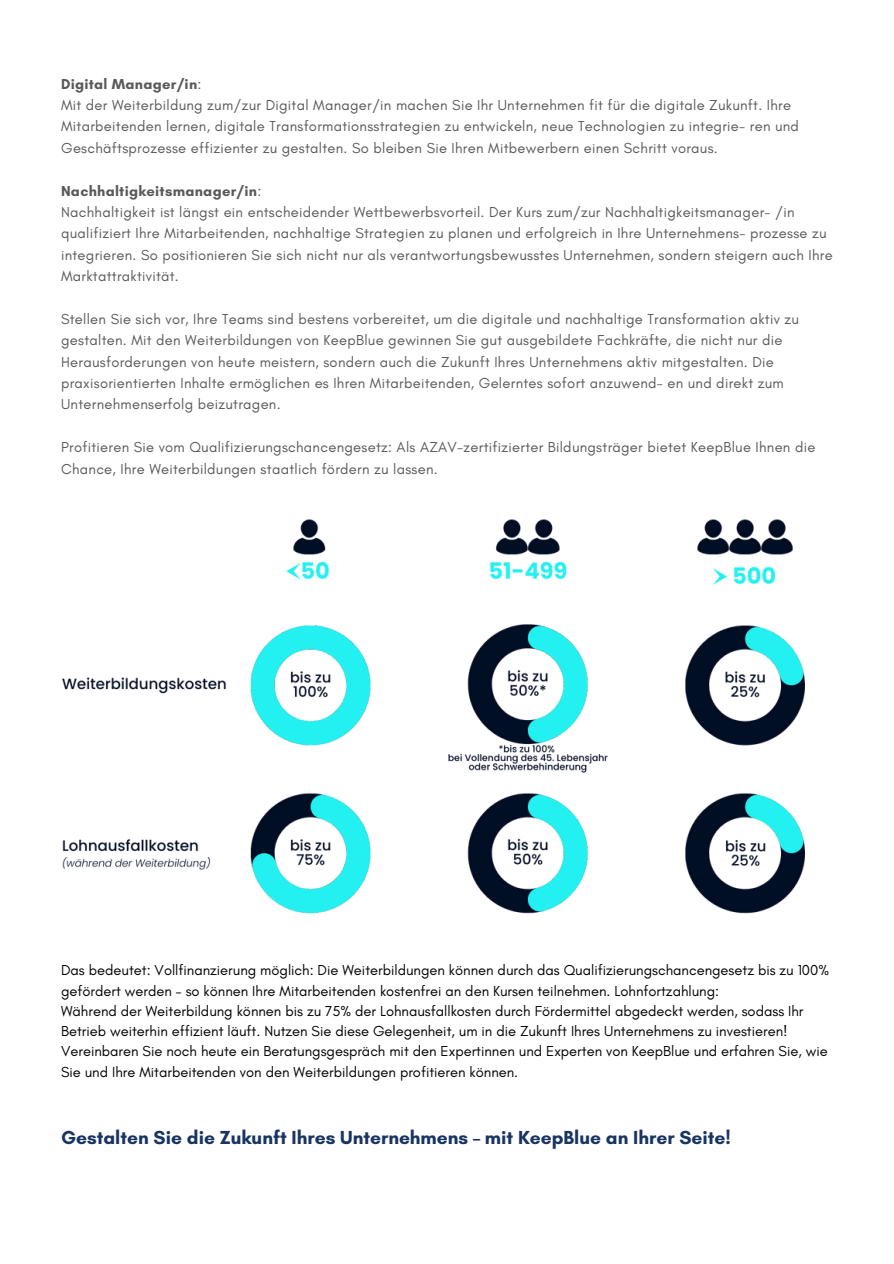
<style>
.page{position:relative;width:894px;height:1264px;background:#fff}
.page>*{position:absolute;margin:0;border:0;box-sizing:border-box;transform-origin:0 0}
.t1{font:700 19.2px "Glacial Indifference";color:#183461}
.t2{font:14.7px/21.3px "Glacial Indifference";letter-spacing:.02em;color:#595959}
.t3{font:14.7px/20.2px "Glacial Indifference";color:#000}
.t4{font:700 14.7px "Glacial Indifference";letter-spacing:.02em;color:#595959}
.s1{font-weight:400}
</style>
<div class="page">
<img style="left:62px;top:519px;width:742px;height:395px">
<p class="t4" style="left:61px;top:75px;width:142px">Digital Manager/in<span class="s1">:</span></p>
<p class="t2" style="left:61px;top:94px;width:739px">Mit der Weiterbildung zum/zur Digital Manager/in machen Sie Ihr Unternehmen fit für die digitale Zukunft. Ihre<br>Mitarbeitenden lernen, digitale Transformationsstrategien zu entwickeln, neue Technologien zu integrie- ren und<br>Geschäftsprozesse effizienter zu gestalten. So bleiben Sie Ihren Mitbewerbern einen Schritt voraus.</p>
<p class="t4" style="left:61px;top:182px;width:202px">Nachhaltigkeitsmanager/in<span class="s1">:</span></p>
<p class="t2" style="left:61px;top:201px;width:773px">Nachhaltigkeit ist längst ein entscheidender Wettbewerbsvorteil. Der Kurs zum/zur Nachhaltigkeitsmanager- /in qualifiziert Ihre Mitarbeitenden, nachhaltige Strategien zu planen und erfolgreich in Ihre Unternehmens- prozesse zu integrieren. So positionieren Sie sich nicht nur als verantwortungsbewusstes Unternehmen, sondern steigern auch Ihre Marktattraktivität.</p>
<p class="t2" style="left:61px;top:308px;width:739px">Stellen Sie sich vor, Ihre Teams sind bestens vorbereitet, um die digitale und nachhaltige Transformation aktiv zu gestalten. Mit den Weiterbildungen von KeepBlue gewinnen Sie gut ausgebildete Fachkräfte, die nicht nur die Herausforderungen von heute meistern, sondern auch die Zukunft Ihres Unternehmens aktiv mitgestalten. Die praxisorientierten Inhalte ermöglichen es Ihren Mitarbeitenden, Gelerntes sofort anzuwend- en und direkt zum Unternehmenserfolg beizutragen.</p>
<p class="t2" style="left:61px;top:436px;width:755px">Profitieren Sie vom Qualifizierungschancengesetz: Als AZAV-zertifizierter Bildungsträger bietet KeepBlue Ihnen die<br>Chance, Ihre Weiterbildungen staatlich fördern zu lassen.</p>
<p class="t3" style="left:61px;top:960px;width:769px">Das bedeutet: Vollfinanzierung möglich: Die Weiterbildungen können durch das Qualifizierungschancengesetz bis zu 100% gefördert werden – so können Ihre Mitarbeitenden kostenfrei an den Kursen teilnehmen. Lohnfortzahlung:</p>
<p class="t3" style="left:61px;top:1000px;width:768px">Während der Weiterbildung können bis zu 75% der Lohnausfallkosten durch Fördermittel abgedeckt werden, sodass Ihr Betrieb weiterhin effizient läuft. Nutzen Sie diese Gelegenheit, um in die Zukunft Ihres Unternehmens zu investieren!<br>Vereinbaren Sie noch heute ein Beratungsgespräch mit den Expertinnen und Experten von KeepBlue und erfahren Sie, wie Sie und Ihre Mitarbeitenden von den Weiterbildungen profitieren können.</p>
<p class="t1" style="left:61px;top:1125px;width:671px">Gestalten Sie die Zukunft Ihres Unternehmens – mit KeepBlue an Ihrer Seite!</p>
</div>
